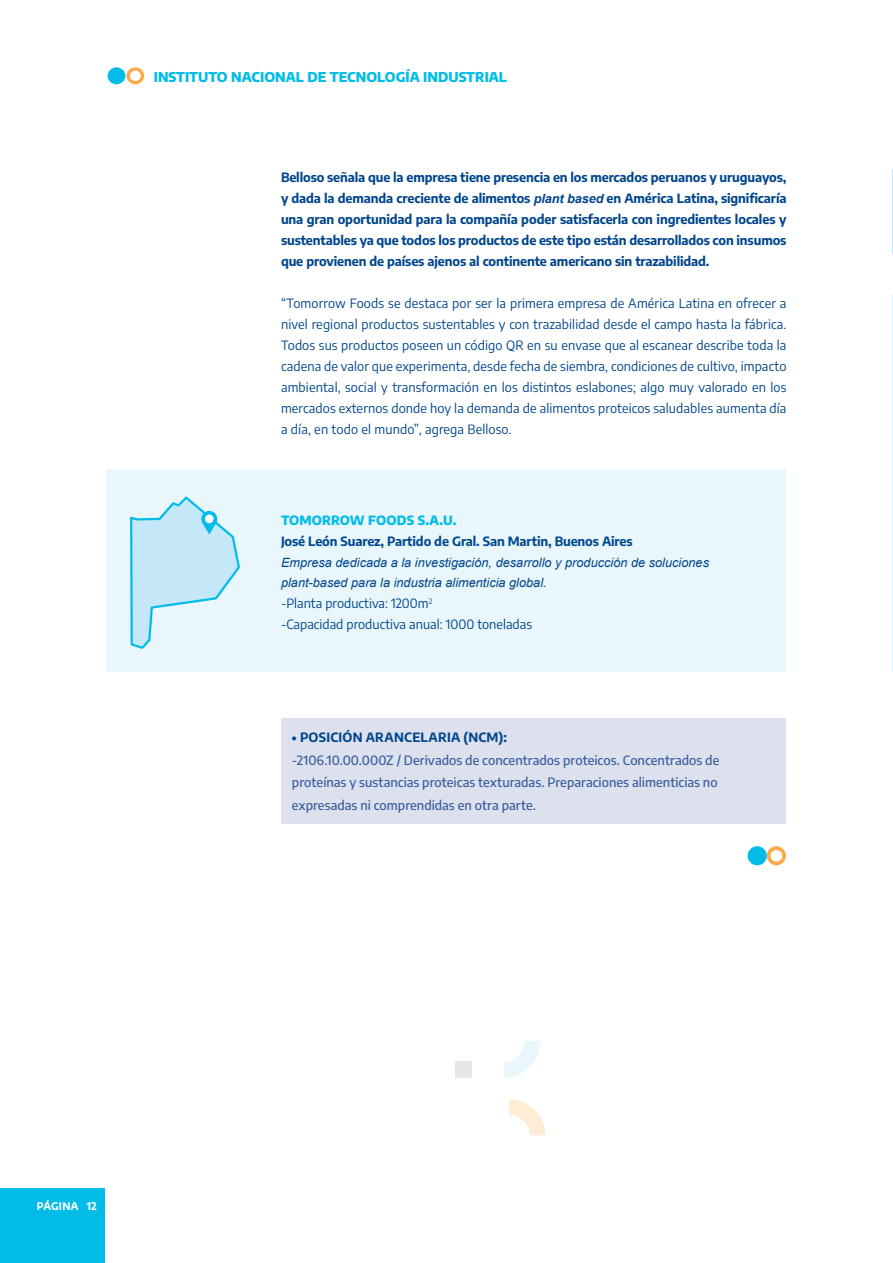
<style>
.page{position:relative;width:893px;height:1263px;background:#fff}
.page>*{position:absolute;margin:0;border:0;box-sizing:border-box;transform-origin:0 0}
.t1{font:800 13.5px "Encode Sans";color:#02bce8}
.PÁRRAFO_PPAL{font:12.75px/21px "Encode Sans";color:#01468c;text-align:justify}
.PÁRRAFO_PPAL-2{font:700 12.75px/21px "Encode Sans";letter-spacing:-.01em;color:#01468c;text-align:justify}
.t2{font:500 12.75px/22.5px "Encode Sans";letter-spacing:.005em;color:#395d9c}
.t3{font:italic 12.75px "Arial";color:#01468c}
.t4{font:700 12.75px "Encode Sans";letter-spacing:-.01em;color:#01498e}
.PÁRRAFO_PPAL-3{font:700 12.75px "Encode Sans";letter-spacing:.02em;color:#01468c}
.t5{font:800 12.75px "Encode Sans";letter-spacing:.01em;color:#02bce8}
.t6{font:700 10.5px "Encode Sans";letter-spacing:.015em;color:#fff}
.s1{font-family:"Arial";font-style:italic}
</style>
<div class="page">
<div style="left:108px;top:67px;width:17px;height:17px;background:#02bce8;border-radius:50%"></div>
<svg style="left:126px;top:67px;width:19px;height:17px"></svg>
<div style="left:0;top:1188px;width:105px;height:75px;background:#02bce8"></div>
<svg style="left:509px;top:1099px;width:36px;height:36px"></svg>
<svg style="left:504px;top:1041px;width:36px;height:36px"></svg>
<div style="left:455px;top:1061px;width:16px;height:16px;background:#e6e7e9"></div>
<div style="left:281px;top:718px;width:505px;height:106px;background:#dde1ee"></div>
<div style="left:748px;top:846px;width:19px;height:19px;background:#02bce8;border-radius:50%"></div>
<svg style="left:766px;top:846px;width:20px;height:19px"></svg>
<div style="left:107px;top:469px;width:679px;height:203px;background:#e9f7fc"></div>
<hr style="left:892px;top:169px;width:1px;height:84px;background:#c0e7f7">
<hr style="left:892px;top:295px;width:1px;height:377px;background:#e1f4fc">
<svg style="left:130px;top:496px;width:110px;height:153px"></svg>
<div style="left:205px;top:515px;width:9px;height:8px;background:#fff;border-radius:50%"></div>
<p class="t1" style="left:154px;top:68px;width:355px">INSTITUTO NACIONAL DE TECNOLOGÍA INDUSTRIAL</p>
<p class="PÁRRAFO_PPAL-2" style="left:281px;top:167px;width:507px">Belloso señala que la empresa tiene presencia en los mercados peruanos y uruguayos, y dada la demanda creciente de alimentos <span class="s1">plant based</span> en América Latina, significaría una gran oportunidad para la compañía poder satisfacerla con ingredientes locales y sustentables ya que todos los productos de este tipo están desarrollados con insumos que provienen de países ajenos al continente americano sin trazabilidad.</p>
<p class="PÁRRAFO_PPAL" style="left:281px;top:293px;width:507px">“Tomorrow Foods se destaca por ser la primera empresa de América Latina en ofrecer a nivel regional productos sustentables y con trazabilidad desde el campo hasta la fábrica.<br>Todos sus productos poseen un código QR en su envase que al escanear describe toda la cadena de valor que experimenta, desde fecha de siembra, condiciones de cultivo, impacto ambiental, social y transformación en los distintos eslabones; algo muy valorado en los mercados externos donde hoy la demanda de alimentos proteicos saludables aumenta día a día, en todo el mundo”, agrega Belloso.</p>
<p class="t5" style="left:281px;top:512px;width:177px">TOMORROW FOODS S.A.U.</p>
<p class="t4" style="left:281px;top:533px;width:353px">José León Suarez, Partido de Gral. San Martin, Buenos Aires</p>
<p class="t3" style="left:281px;top:555px;width:430px">Empresa dedicada a la investigación, desarrollo y producción de soluciones</p>
<p class="t3" style="left:281px;top:574px;width:267px">plant-based para la industria alimenticia global.</p>
<p class="PÁRRAFO_PPAL" style="left:281px;top:592px;width:153px">-Planta productiva: 1200m<sup>2</sup></p>
<p class="PÁRRAFO_PPAL" style="left:281px;top:613px;width:253px">-Capacidad productiva anual: 1000 toneladas</p>
<p class="PÁRRAFO_PPAL-3" style="left:292px;top:729px;width:217px">• POSICIÓN ARANCELARIA (NCM):</p>
<p class="t2" style="left:292px;top:748px;width:429px">-2106.10.00.000Z / Derivados de concentrados proteicos. Concentrados de proteínas y sustancias proteicas texturadas. Preparaciones alimenticias no expresadas ni comprendidas en otra parte.</p>
<p class="t6" style="left:37px;top:1199px;width:61px">PÁGINA 12</p>
</div>
